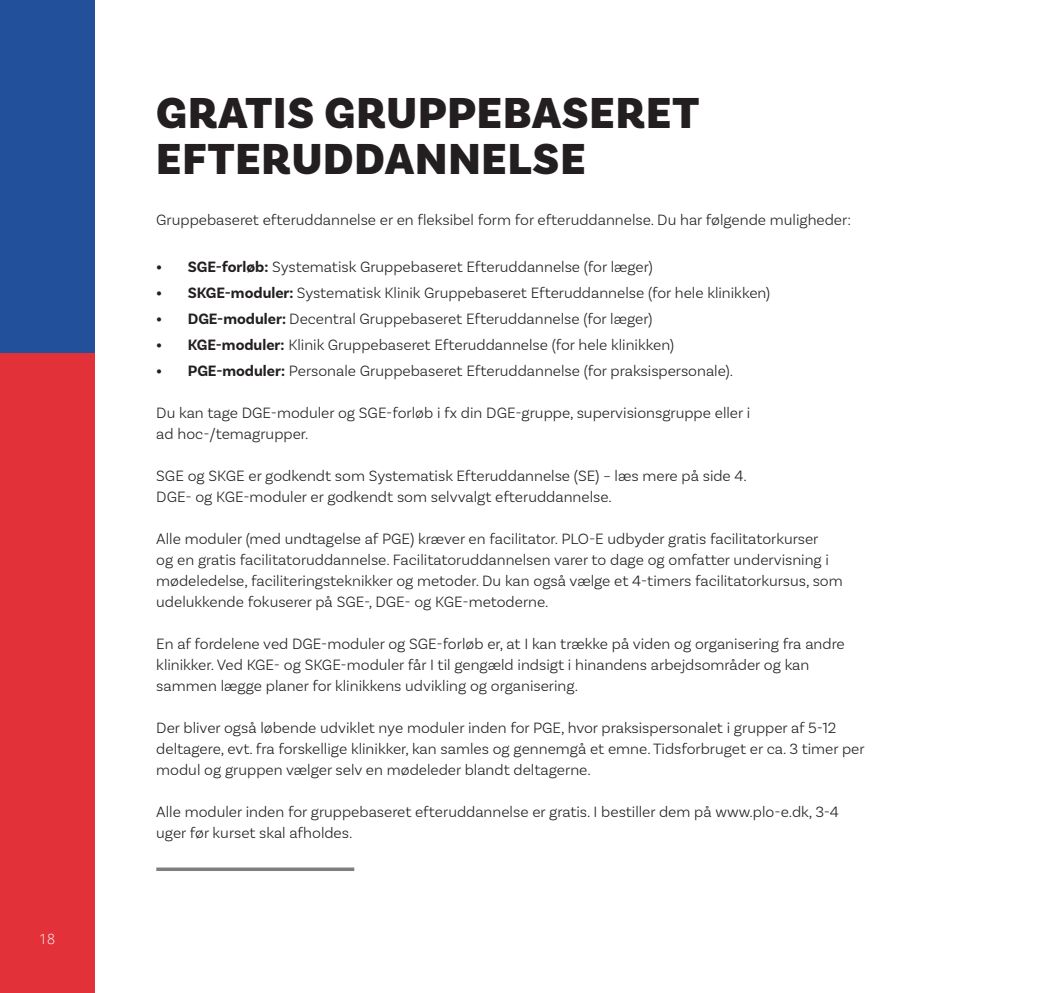
<style>
.page{position:relative;width:1042px;height:993px;background:#fff}
.page>*{position:absolute;margin:0;border:0;box-sizing:border-box;transform-origin:0 0}
.overskrift_kurser{font:900 45.5px "Basic Sans";letter-spacing:.02em;color:#231f20}
.brod_table{font:300 15.75px/21px "Basic Sans";color:#231f20}
.t1{font:300 14px "Open Sans";color:#fff}
.s1{font-weight:700}
</style>
<div class="page">
<div style="left:0;top:0;width:94px;height:371px;background:#23509a"></div>
<hr style="left:156px;top:867px;width:198px;height:3px;background:#231f20">
<div style="left:0;top:353px;width:94px;height:639px;background:#e33139"></div>
<p class="t1" style="left:39px;top:929px;width:17px">18</p>
<p class="overskrift_kurser" style="left:156px;top:85px;width:544px">GRATIS GRUPPEBASERET</p>
<p class="overskrift_kurser" style="left:156px;top:131px;width:431px">EFTERUDDANNELSE</p>
<p class="brod_table" style="left:156px;top:209px;width:696px">Gruppebaseret efteruddannelse er en fleksibel form for efteruddannelse. Du har følgende muligheder:</p>
<p class="brod_table" style="left:156px;top:256px;width:498px"><span class="s1">• SGE-forløb:</span> Systematisk Gruppebaseret Efteruddannelse (for læger)</p>
<p class="brod_table" style="left:156px;top:282px;width:615px"><span class="s1">• SKGE-moduler:</span> Systematisk Klinik Gruppebaseret Efteruddannelse (for hele klinikken)</p>
<p class="brod_table" style="left:156px;top:308px;width:498px"><span class="s1">• DGE-moduler:</span> Decentral Gruppebaseret Efteruddannelse (for læger)</p>
<p class="brod_table" style="left:156px;top:334px;width:519px"><span class="s1">• KGE-moduler:</span> Klinik Gruppebaseret Efteruddannelse (for hele klinikken)</p>
<p class="brod_table" style="left:156px;top:360px;width:578px"><span class="s1">• PGE-moduler:</span> Personale Gruppebaseret Efteruddannelse (for praksispersonale).</p>
<p class="brod_table" style="left:156px;top:402px;width:595px">Du kan tage DGE-moduler og SGE-forløb i fx din DGE-gruppe, supervisionsgruppe eller i ad hoc-/temagrupper.</p>
<p class="brod_table" style="left:156px;top:465px;width:592px">SGE og SKGE er godkendt som Systematisk Efteruddannelse (SE) – læs mere på side 4.</p>
<p class="brod_table" style="left:156px;top:486px;width:457px">DGE- og KGE-moduler er godkendt som selvvalgt efteruddannelse.</p>
<p class="brod_table" style="left:156px;top:528px;width:688px">Alle moduler (med undtagelse af PGE) kræver en facilitator. PLO-E udbyder gratis facilitatorkurser<br>og en gratis facilitatoruddannelse. Facilitatoruddannelsen varer to dage og omfatter undervisning i mødeledelse, faciliteringsteknikker og metoder. Du kan også vælge et 4-timers facilitatorkursus, som udelukkende fokuserer på SGE-, DGE- og KGE-metoderne.</p>
<p class="brod_table" style="left:156px;top:633px;width:690px">En af fordelene ved DGE-moduler og SGE-forløb er, at I kan trække på viden og organisering fra andre klinikker. Ved KGE- og SKGE-moduler får I til gengæld indsigt i hinandens arbejdsområder og kan sammen lægge planer for klinikkens udvikling og organisering.</p>
<p class="brod_table" style="left:156px;top:717px;width:710px">Der bliver også løbende udviklet nye moduler inden for PGE, hvor praksispersonalet i grupper af 5-12 deltagere, evt. fra forskellige klinikker, kan samles og gennemgå et emne. Tidsforbruget er ca. 3 timer per modul og gruppen vælger selv en mødeleder blandt deltagerne.</p>
<p class="brod_table" style="left:156px;top:801px;width:684px">Alle moduler inden for gruppebaseret efteruddannelse er gratis. I bestiller dem på www.plo-e.dk, 3-4 uger før kurset skal afholdes.</p>
</div>
